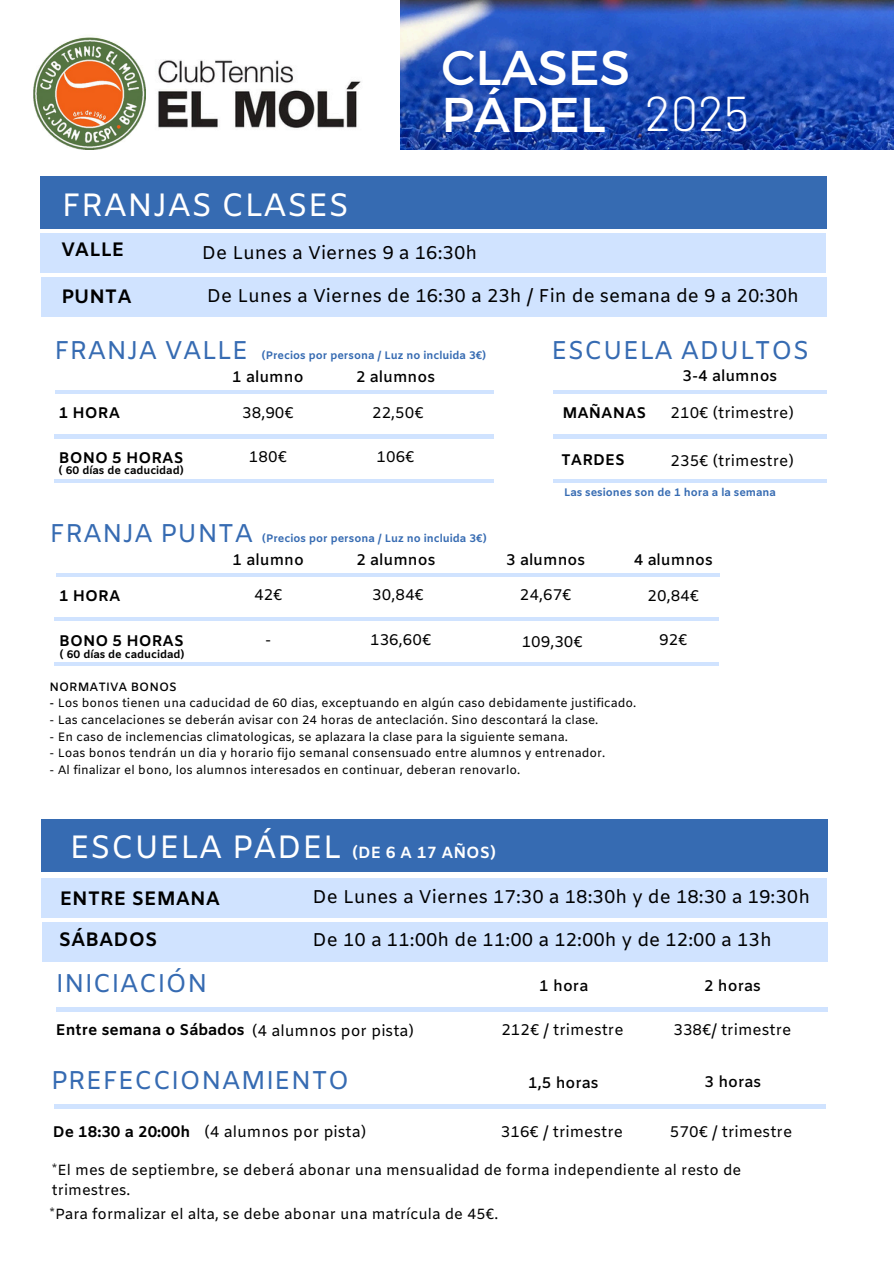
<style>
.page{position:relative;width:894px;height:1264px;background:#fff}
.page>*{position:absolute;margin:0;border:0;box-sizing:border-box;transform-origin:0 0}
.t1{font:48.75px/46.2px "Montserrat";color:#fff}
.t2{font:300 48.75px "Barlow";color:#fff}
.t3{font:32.25px "Amiko";color:#fff}
.t4{font:25.65px "Amiko";color:#366bb2}
.t5{font:700 19.5px "Amiko";color:#000}
.t6{font:18.45px "Amiko";color:#000}
.t7{font:700 16.2px "Amiko";color:#fff}
.t8{font:15.45px "Amiko";color:#000}
.t9{font:600 15.45px "Amiko";color:#000}
.t10{font:700 15.45px "Amiko";color:#000}
.t11{font:14.7px/20.1px "Amiko";color:#000}
.t12{font:12px "Amiko";color:#000}
.t13{font:600 12px "Amiko";color:#000}
.t14{font:700 10.95px "Amiko";color:#366bb2}
.t15{font:700 10.95px "Amiko";color:#000}
.s1{font-weight:600}
</style>
<div class="page">
<div style="left:40px;top:176px;width:786px;height:53px;background:#366bb2"></div>
<div style="left:40px;top:233px;width:785px;height:40px;background:#d0e3ff"></div>
<hr style="left:55px;top:390px;width:438px;height:3px;background:#d0e3ff">
<hr style="left:54px;top:435px;width:439px;height:3px;background:#d0e3ff">
<hr style="left:54px;top:479px;width:439px;height:4px;background:#d0e3ff">
<img style="left:145px;top:60px;width:216px;height:68px">
<img style="left:401px;top:0;width:492px;height:149px">
<img style="left:34px;top:38px;width:111px;height:111px">
<hr style="left:56px;top:573px;width:663px;height:3px;background:#d0e3ff">
<hr style="left:54px;top:617px;width:664px;height:4px;background:#d0e3ff">
<hr style="left:54px;top:662px;width:664px;height:3px;background:#d0e3ff">
<div style="left:41px;top:818px;width:786px;height:53px;background:#366bb2"></div>
<hr style="left:55px;top:1104px;width:770px;height:3px;background:#d0e3ff">
<div style="left:41px;top:277px;width:785px;height:40px;background:#d0e3ff"></div>
<hr style="left:57px;top:1007px;width:770px;height:4px;background:#d0e3ff">
<div style="left:41px;top:877px;width:785px;height:40px;background:#d0e3ff"></div>
<div style="left:42px;top:922px;width:785px;height:40px;background:#d0e3ff"></div>
<hr style="left:552px;top:390px;width:274px;height:3px;background:#d0e3ff">
<hr style="left:552px;top:435px;width:274px;height:3px;background:#d0e3ff">
<hr style="left:552px;top:479px;width:274px;height:4px;background:#d0e3ff">
<p class="t1" style="left:441px;top:43px;width:190px">CLASES<br>PÁDEL</p>
<p class="t2" style="left:644px;top:82px;width:105px">2025</p>
<h5 class="t3" style="left:61px;top:185px;width:289px">FRANJAS CLASES</h5>
<h6 class="t5" style="left:61px;top:238px;width:64px">VALLE</h6>
<h4 class="t6" style="left:202px;top:242px;width:277px">De Lunes a Viernes 9 a 16:30h</h4>
<p class="t5" style="left:61px;top:284px;width:72px">PUNTA</p>
<h4 class="t6" style="left:207px;top:285px;width:593px">De Lunes a Viernes de 16:30 a 23h / Fin de semana de 9 a 20:30h</h4>
<p class="t4" style="left:54px;top:335px;width:195px">FRANJA VALLE</p>
<p class="t9" style="left:232px;top:368px;width:73px">1 alumno</p>
<p class="t9" style="left:356px;top:368px;width:80px">2 alumnos</p>
<h4 class="t14" style="left:262px;top:349px;width:226px">(Precios por persona / Luz no incluida 3€)</h4>
<p class="t10" style="left:59px;top:404px;width:63px">1 HORA</p>
<p class="t10" style="left:59px;top:448px;width:126px">BONO 5 HORAS</p>
<p class="t15" style="left:59px;top:464px;width:126px">( 60 días de caducidad)</p>
<p class="t8" style="left:242px;top:403px;width:53px">38,90€</p>
<p class="t8" style="left:249px;top:448px;width:39px">180€</p>
<p class="t8" style="left:372px;top:403px;width:53px">22,50€</p>
<p class="t8" style="left:376px;top:448px;width:39px">106€</p>
<p class="t4" style="left:50px;top:518px;width:205px">FRANJA PUNTA</p>
<p class="t9" style="left:232px;top:550px;width:73px">1 alumno</p>
<p class="t9" style="left:356px;top:550px;width:80px">2 alumnos</p>
<p class="t14" style="left:262px;top:532px;width:226px">(Precios por persona / Luz no incluida 3€)</p>
<h2 class="t10" style="left:59px;top:586px;width:63px">1 HORA</h2>
<h3 class="t10" style="left:59px;top:631px;width:126px">BONO 5 HORAS</h3>
<p class="t15" style="left:60px;top:647px;width:126px">( 60 días de caducidad)</p>
<p class="t8" style="left:254px;top:586px;width:30px">42€</p>
<p class="t8" style="left:265px;top:631px;width:8px">-</p>
<p class="t8" style="left:372px;top:586px;width:53px">30,84€</p>
<h4 class="t8" style="left:370px;top:631px;width:62px">136,60€</h4>
<p class="t4" style="left:551px;top:335px;width:259px">ESCUELA ADULTOS</p>
<p class="t9" style="left:682px;top:367px;width:96px">3-4 alumnos</p>
<p class="t10" style="left:562px;top:403px;width:85px">MAÑANAS</p>
<p class="t8" style="left:670px;top:404px;width:125px">210€ (trimestre)</p>
<p class="t10" style="left:561px;top:450px;width:65px">TARDES</p>
<p class="t8" style="left:670px;top:451px;width:125px">235€ (trimestre)</p>
<p class="t14" style="left:564px;top:485px;width:213px">Las sesiones son de 1 hora a la semana</p>
<p class="t9" style="left:506px;top:550px;width:80px">3 alumnos</p>
<p class="t9" style="left:633px;top:550px;width:80px">4 alumnos</p>
<p class="t8" style="left:520px;top:586px;width:53px">24,67€</p>
<p class="t8" style="left:521px;top:632px;width:62px">109,30€</p>
<p class="t8" style="left:647px;top:586px;width:53px">20,84€</p>
<p class="t8" style="left:659px;top:631px;width:30px">92€</p>
<h6 class="t13" style="left:49px;top:679px;width:129px">NORMATIVA BONOS</h6>
<h4 class="t12" style="left:49px;top:696px;width:588px"><span class="s1">-</span> Los bonos tienen una caducidad de 60 dias, exceptuando en algún caso debidamente justificado.</h4>
<p class="t12" style="left:49px;top:713px;width:550px">- Las cancelaciones se deberán avisar con 24 horas de anteclación. Sino descontará la clase.</p>
<p class="t12" style="left:49px;top:729px;width:520px">- En caso de inclemencias climatologicas, se aplazara la clase para la siguiente semana.</p>
<p class="t12" style="left:49px;top:746px;width:557px">- Loas bonos tendrán un dia y horario fijo semanal consensuado entre alumnos y entrenador.</p>
<p class="t12" style="left:49px;top:762px;width:472px">- Al finalizar el bono, los alumnos interesados en continuar, deberan renovarlo.</p>
<p class="t3" style="left:69px;top:828px;width:273px">ESCUELA PÁDEL</p>
<p class="t7" style="left:352px;top:843px;width:145px">(DE 6 A 17 AÑOS)</p>
<p class="t5" style="left:60px;top:887px;width:162px">ENTRE SEMANA</p>
<h3 class="t5" style="left:59px;top:927px;width:100px">SÁBADOS</h3>
<h5 class="t6" style="left:312px;top:886px;width:499px">De Lunes a Viernes 17:30 a 18:30h y de 18:30 a 19:30h</h5>
<h6 class="t6" style="left:312px;top:928px;width:461px">De 10 a 11:00h de 11:00 a 12:00h y de 12:00 a 13h</h6>
<p class="t4" style="left:56px;top:968px;width:153px">INICIACIÓN</p>
<p class="t9" style="left:704px;top:976px;width:58px">2 horas</p>
<p class="t8" style="left:252px;top:1021px;width:163px">(4 alumnos por pista)</p>
<p class="t9" style="left:704px;top:1072px;width:58px">3 horas</p>
<p class="t8" style="left:669px;top:1122px;width:124px">570€ / trimestre</p>
<p class="t9" style="left:539px;top:976px;width:51px">1 hora</p>
<h5 class="t10" style="left:56px;top:1020px;width:190px">Entre semana o Sábados</h5>
<p class="t8" style="left:501px;top:1020px;width:124px">212€ / trimestre</p>
<p class="t8" style="left:673px;top:1020px;width:119px">338€/ trimestre</p>
<h6 class="t4" style="left:51px;top:1064px;width:300px">PREFECCIONAMIENTO</h6>
<p class="t9" style="left:528px;top:1073px;width:72px">1,5 horas</p>
<p class="t8" style="left:204px;top:1122px;width:163px">(4 alumnos por pista)</p>
<p class="t8" style="left:500px;top:1122px;width:124px">316€ / trimestre</p>
<h5 class="t10" style="left:53px;top:1122px;width:139px">De 18:30 a 20:00h</h5>
<p class="t11" style="left:52px;top:1161px;width:690px">*El mes de septiembre, se deberá abonar una mensualidad de forma independiente al resto de trimestres.</p>
<p class="t11" style="left:49px;top:1205px;width:450px">*Para formalizar el alta, se debe abonar una matrícula de 45€.</p>
</div>
